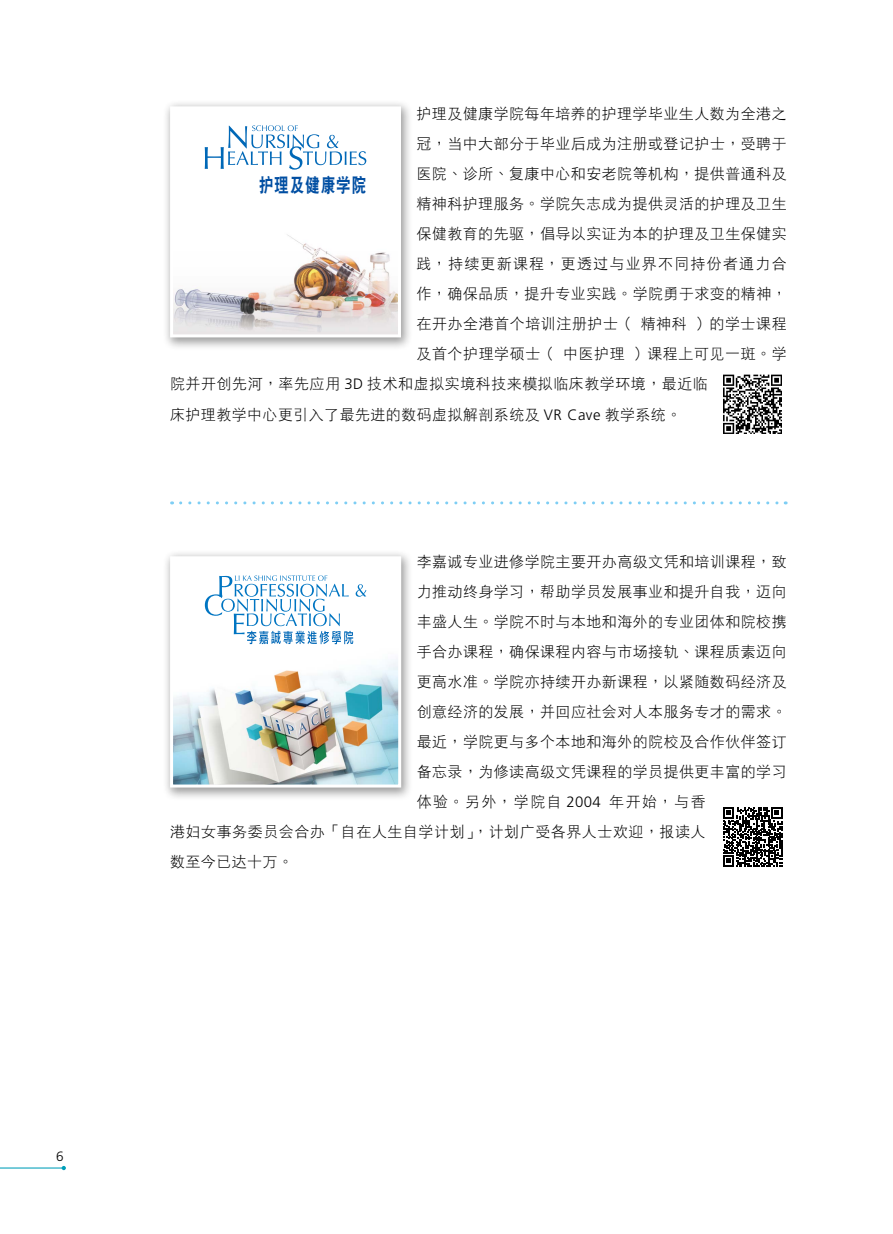
<style>
.page{position:relative;width:893px;height:1234px;background:#fff}
.page>*{position:absolute;margin:0;border:0;box-sizing:border-box;transform-origin:0 0}
.t1{font:19.5px "DF Hei GB5 HK W9";letter-spacing:.06em;color:#004ea2;scale:.75 1}
.t2{font:15px "DF Hei GB5 HK W3";letter-spacing:.03em;color:#000}
.t3{font:15px "DF Hei GB5 HK W3";letter-spacing:.08em;color:#000}
.t4{font:15px "DF Hei GB5 HK W3";letter-spacing:.105em;color:#000}
.t5{font:300 13.5px "Frutiger LT Std";color:#000}
.s1{font-family:"Frutiger LT Std";font-weight:300}
</style>
<div class="page">
<div style="left:162px;top:100px;width:251px;height:251px;background:#000;opacity:.4"></div>
<img style="left:174px;top:110px;width:223px;height:223px">
<div style="left:170px;top:106px;width:231px;height:231px;border:3px solid #fff"></div>
<svg style="left:205px;top:125px;width:161px;height:45px"></svg>
<img style="left:723px;top:374px;width:59px;height:60px">
<svg style="left:181px;top:501px;width:605px;height:3px"></svg>
<div style="left:162px;top:549px;width:251px;height:252px;background:#000;opacity:.4"></div>
<img style="left:174px;top:560px;width:223px;height:223px">
<div style="left:170px;top:556px;width:231px;height:231px;border:3px solid #fff"></div>
<svg style="left:205px;top:575px;width:161px;height:69px"></svg>
<svg style="left:723px;top:807px;width:59px;height:59px"></svg>
<hr style="left:0;top:1167px;width:64px;height:1px;background:#009fb9">
<p class="t2" style="left:416px;top:106px;width:372px">護理及健康學院每年培養的護理學畢業生人數為全港之</p>
<p class="t2" style="left:416px;top:136px;width:372px">冠，當中大部分于畢業後成為註冊或登記護士，受聘于</p>
<p class="t2" style="left:416px;top:166px;width:372px">醫院、診所、複康中心和安老院等機構，提供普通科及</p>
<p class="t2" style="left:416px;top:196px;width:372px">精神科護理服務。學院矢志成為提供靈活的護理及衛生</p>
<p class="t2" style="left:416px;top:226px;width:372px">保健教育的先驅，倡導以實證為本的護理及衛生保健實</p>
<p class="t3" style="left:416px;top:256px;width:372px">踐，持續更新課程，更透過與業界不同持份者通力合</p>
<p class="t2" style="left:416px;top:286px;width:372px">作，確保品質，提升專業實踐。學院勇於求變的精神，</p>
<p class="t2" style="left:416px;top:316px;width:372px">在開辦全港首個培訓註冊護士（精神科）的學士課程</p>
<p class="t2" style="left:416px;top:346px;width:372px">及首個護理學碩士（中醫護理）課程上可見一斑。學</p>
<p class="t2" style="left:170px;top:376px;width:539px">院並開創先河，率先應用 <span class="s1">3D</span> 技術和虛擬實境科技來模擬臨床教學環境，最近臨</p>
<p class="t2" style="left:170px;top:406px;width:513px">床護理教學中心更引入了最先進的數碼虛擬解剖系統及 <span class="s1">VR Cave</span> 教學系統。</p>
<h1 class="t1" style="left:259px;top:174px;width:145px">護理及健康學院</h1>
<p class="t2" style="left:417px;top:553px;width:371px">李嘉誠專業進修學院主要開辦高級文憑和培訓課程，致</p>
<p class="t2" style="left:417px;top:583px;width:371px">力推動終身學習，幫助學員發展事業和提升自我，邁向</p>
<p class="t2" style="left:417px;top:613px;width:371px">豐盛人生。學院不時與本地和海外的專業團體和院校攜</p>
<p class="t2" style="left:417px;top:643px;width:371px">手合辦課程，確保課程內容與市場接軌、課程質素邁向</p>
<p class="t2" style="left:417px;top:673px;width:371px">更高水準。學院亦持續開辦新課程，以緊隨數碼經濟及</p>
<p class="t2" style="left:417px;top:703px;width:371px">創意經濟的發展，並回應社會對人本服務專才的需求。</p>
<p class="t2" style="left:417px;top:733px;width:371px">最近，學院更與多個本地和海外的院校及合作夥伴簽訂</p>
<p class="t2" style="left:417px;top:763px;width:371px">備忘錄，為修讀高級文憑課程的學員提供更豐富的學習</p>
<p class="t4" style="left:417px;top:793px;width:291px">體驗。另外，學院自 <span class="s1">2004</span> 年開始，與香</p>
<p class="t2" style="left:170px;top:823px;width:537px">港婦女事務委員會合辦「自在人生自學計劃」，計劃廣受各界人士歡迎，報讀人</p>
<p class="t2" style="left:170px;top:853px;width:124px">數至今已達十萬。</p>
<p class="t5" style="left:56px;top:1148px;width:9px">6</p>
</div>
